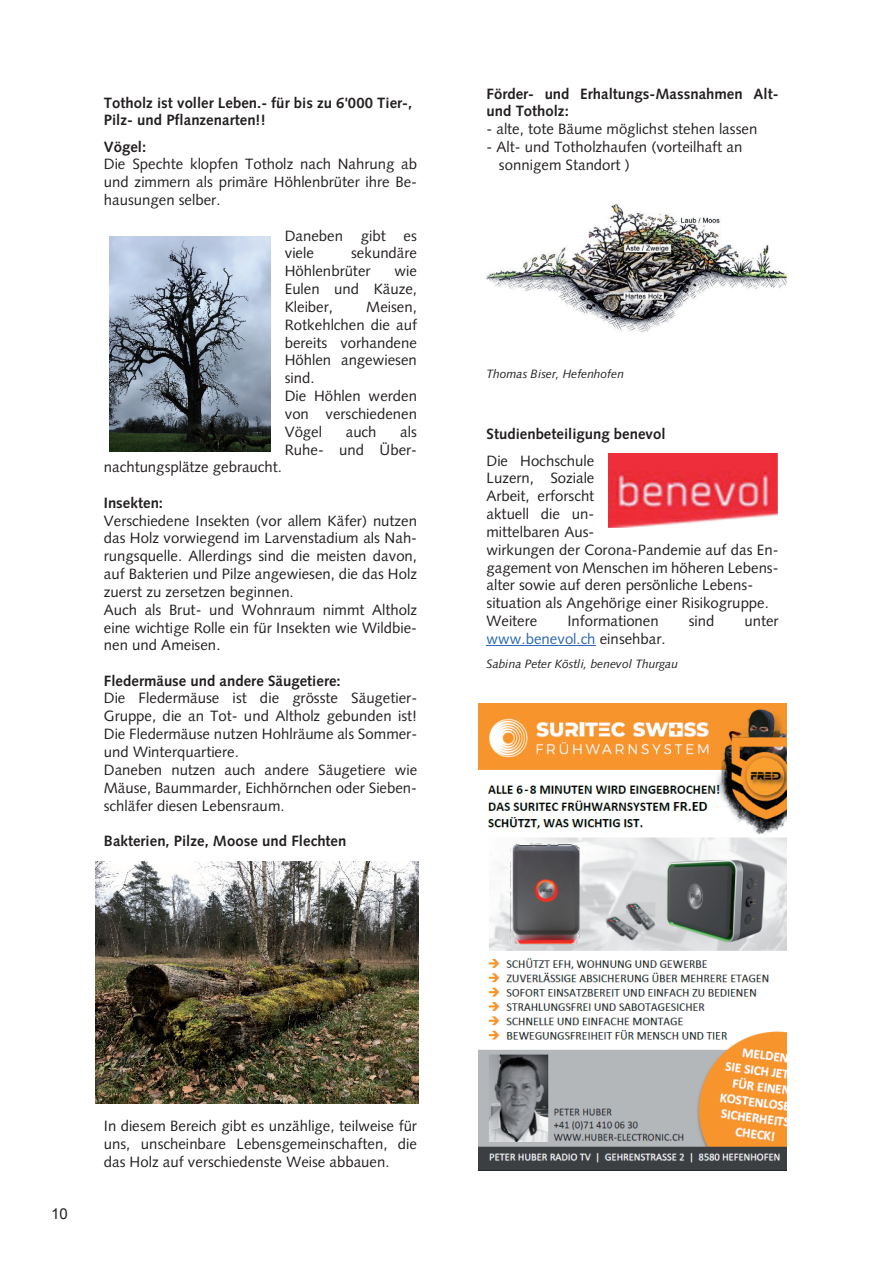
<style>
.page{position:relative;width:893px;height:1263px;background:#fff}
.page>*{position:absolute;margin:0;border:0;box-sizing:border-box;transform-origin:0 0}
.t1{font:15px/17.9px "Syntax LT Std";color:#231f20}
.t2{font:700 15px/17.4px "Syntax LT Std";color:#231f20}
.t3{font:15px "Syntax LT Std";letter-spacing:.005em;color:#2b67b2}
.t4{font:15px "Arial";color:#231f20}
.t5{font:italic 12px "Syntax LT Std";letter-spacing:-.005em;color:#231f20}
.s1{color:#231f20}
</style>
<div class="page">
<hr style="left:487px;top:645px;width:109px;height:1px;background:#2b67b2">
<img style="left:486px;top:204px;width:301px;height:128px">
<img style="left:608px;top:453px;width:170px;height:75px">
<img style="left:109px;top:236px;width:161px;height:215px">
<img style="left:96px;top:862px;width:322px;height:242px">
<img style="left:478px;top:704px;width:309px;height:466px">
<p class="t2" style="left:104px;top:94px;width:310px">Totholz ist voller Leben.- für bis zu 6'000 Tier-,<br>Pilz- und Pflanzenarten!!</p>
<p class="t2" style="left:104px;top:138px;width:44px">Vögel:</p>
<p class="t1" style="left:104px;top:155px;width:315px;text-align:justify">Die Spechte klopfen Totholz nach Nahrung ab und zimmern als primäre Höhlenbrüter ihre Be&shy;hausungen selber.</p>
<p class="t1" style="left:285px;top:227px;width:134px">Daneben gibt es viele</p>
<p class="t1" style="left:285px;top:244px;width:134px;text-indent:66px">sekundäre<br>Höhlenbrüter</p>
<p class="t1" style="left:285px;top:262px;width:134px;text-align:justify;text-indent:110px">wie Eulen und Käuze, Kleiber,</p>
<p class="t1" style="left:285px;top:298px;width:134px;text-indent:82px">Meisen,<br>Rotkehlchen die auf bereits vorhandene<br>Höhlen angewiesen sind.<br>Die Höhlen werden von verschiedenen<br>Vögel</p>
<p class="t1" style="left:285px;top:423px;width:134px;text-align:right">als<br>Ruhe- und Über-</p>
<p class="t1" style="left:346px;top:423px;width:32px">auch</p>
<p class="t1" style="left:104px;top:458px;width:180px">nachtungsplätze gebraucht.</p>
<p class="t2" style="left:104px;top:494px;width:61px">Insekten:</p>
<p class="t1" style="left:104px;top:511px;width:315px">Verschiedene Insekten (vor allem Käfer) nutzen das Holz vorwiegend im Larvenstadium als Nah&shy;rungsquelle. Allerdings sind die meisten davon, auf Bakterien und Pilze angewiesen, die das Holz zuerst zu zersetzen beginnen.<br>Auch als Brut- und Wohnraum nimmt Altholz eine wichtige Rolle ein für Insekten wie Wildbie&shy;nen und Ameisen.</p>
<p class="t2" style="left:104px;top:672px;width:238px">Fledermäuse und andere Säugetiere:</p>
<p class="t1" style="left:104px;top:689px;width:315px">Die Fledermäuse ist die grösste Säugetier-Gruppe, die an Tot- und Altholz gebunden ist!<br>Die Fledermäuse nutzen Hohlräume als Sommer&shy;und Winterquartiere.<br>Daneben nutzen auch andere Säugetiere wie Mäuse, Baummarder, Eichhörnchen oder Sieben&shy;schläfer diesen Lebensraum.</p>
<p class="t2" style="left:104px;top:832px;width:244px">Bakterien, Pilze, Moose und Flechten</p>
<p class="t2" style="left:487px;top:85px;width:293px">Förder- und Erhaltungs-Massnahmen Alt&shy;und Totholz:</p>
<p class="t1" style="left:487px;top:120px;width:272px">- alte, tote Bäume möglichst stehen lassen</p>
<p class="t1" style="left:499px;top:138px;width:245px;text-indent:-12px">- Alt- und Totholzhaufen (vorteilhaft an sonnigem Standort )</p>
<p class="t5" style="left:487px;top:366px;width:139px">Thomas Biser, Hefenhofen</p>
<p class="t2" style="left:487px;top:425px;width:181px">Studienbeteiligung benevol</p>
<p class="t1" style="left:487px;top:452px;width:293px">Die Hochschule<br>Luzern, Soziale<br>Arbeit, erforscht<br>aktuell die un-<br>mittelbaren Aus-<br>wirkungen der Corona-Pandemie auf das En&shy;gagement von Menschen im höheren Lebens&shy;alter sowie auf deren persönliche Lebens&shy;situation als Angehörige einer Risikogruppe.<br>Weitere</p>
<p class="t1" style="left:567px;top:612px;width:93px">Informationen</p>
<p class="t1" style="left:689px;top:612px;width:27px">sind</p>
<p class="t1" style="left:744px;top:612px;width:36px">unter</p>
<p class="t3" style="left:487px;top:630px;width:181px">www.benevol.ch <span class="s1">einsehbar.</span></p>
<p class="t5" style="left:487px;top:657px;width:193px">Sabina Peter Köstli, benevol Thurgau</p>
<p class="t4" style="left:51px;top:1203px;width:18px">10</p>
<p class="t1" style="left:104px;top:1117px;width:315px;text-align:justify">In diesem Bereich gibt es unzählige, teilweise für uns, unscheinbare Lebensgemeinschaften, die das Holz auf verschiedenste Weise abbauen.</p>
</div>
